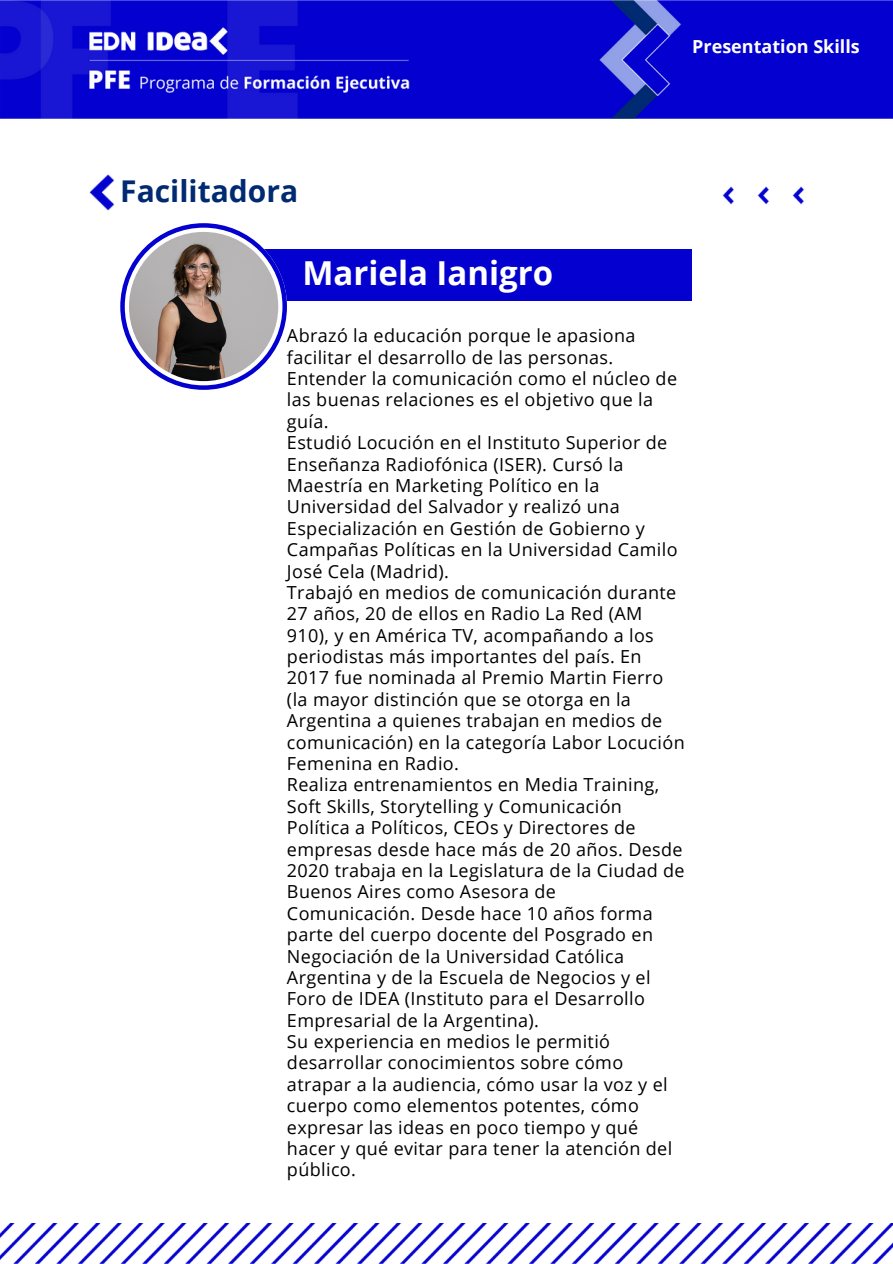
<style>
.page{position:relative;width:893px;height:1264px;background:#fff}
.page>*{position:absolute;margin:0;border:0;box-sizing:border-box;transform-origin:0 0}
.t1{font:700 33px "Open Sans";color:#fff}
.t2{font:700 30px "Open Sans";color:#002a71}
.t3{font:18px/21.3px "Open Sans";letter-spacing:.02em;color:#000}
.t4{font:700 18px "Open Sans";color:#fff}
</style>
<div class="page">
<div style="left:238px;top:249px;width:454px;height:51px;background:#0400cf"></div>
<svg style="left:120px;top:223px;width:167px;height:167px"></svg>
<img style="left:0;top:0;width:892px;height:118px">
<img style="left:0;top:1223px;width:892px;height:39px">
<img style="left:722px;top:186px;width:82px;height:18px">
<img style="left:89px;top:174px;width:25px;height:36px">
<img style="left:129px;top:232px;width:149px;height:149px;border-radius:50%">
<p class="t4" style="left:692px;top:34px;width:169px">Presentation Skills</p>
<p class="t2" style="left:120px;top:170px;width:179px">Facilitadora</p>
<p class="t1" style="left:302px;top:250px;width:252px">Mariela Ianigro</p>
<p class="t3" style="left:287px;top:325px;width:391px">Abrazó la educación porque le apasiona facilitar el desarrollo de las personas.<br>Entender la comunicación como el núcleo de las buenas relaciones es el objetivo que la guía.</p>
<p class="t3" style="left:287px;top:431px;width:392px">Estudió Locución en el Instituto Superior de Enseñanza Radiofónica (ISER). Cursó la Maestría en Marketing Político en la Universidad del Salvador y realizó una Especialización en Gestión de Gobierno y Campañas Políticas en la Universidad Camilo José Cela (Madrid).</p>
<p class="t3" style="left:287px;top:581px;width:399px">Trabajó en medios de comunicación durante 27 años, 20 de ellos en Radio La Red (AM 910), y en América TV, acompañando a los periodistas más importantes del país. En 2017 fue nominada al Premio Martin Fierro (la mayor distinción que se otorga en la Argentina a quienes trabajan en medios de comunicación) en la categoría Labor Locución Femenina en Radio.</p>
<p class="t3" style="left:287px;top:773px;width:399px">Realiza entrenamientos en Media Training, Soft Skills, Storytelling y Comunicación Política a Políticos, CEOs y Directores de empresas desde hace más de 20 años. Desde 2020 trabaja en la Legislatura de la Ciudad de Buenos Aires como Asesora de Comunicación. Desde hace 10 años forma parte del cuerpo docente del Posgrado en Negociación de la Universidad Católica Argentina y de la Escuela de Negocios y el Foro de IDEA (Instituto para el Desarrollo Empresarial de la Argentina).</p>
<p class="t3" style="left:287px;top:1030px;width:387px">Su experiencia en medios le permitió desarrollar conocimientos sobre cómo atrapar a la audiencia, cómo usar la voz y el cuerpo como elementos potentes, cómo expresar las ideas en poco tiempo y qué hacer y qué evitar para tener la atención del público.</p>
</div>
